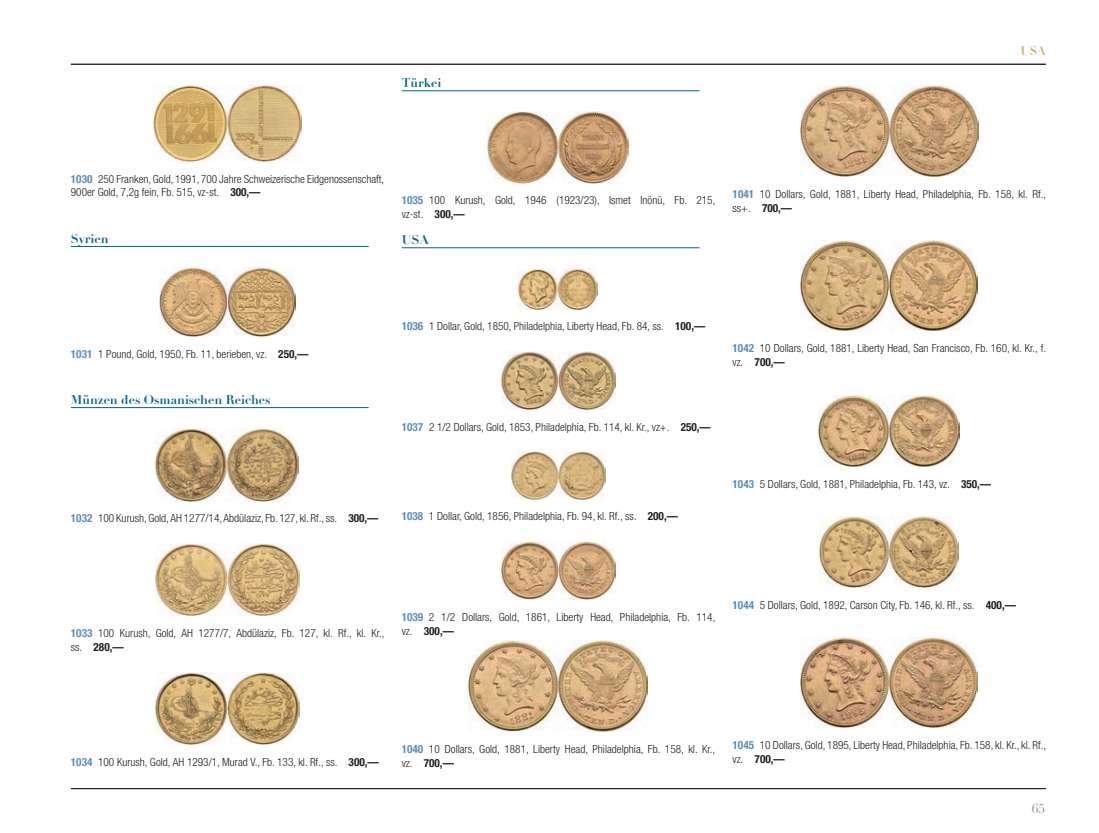
<style>
.page{position:relative;width:1099px;height:833px;background:#fff}
.page>*{position:absolute;margin:0;border:0;box-sizing:border-box;transform-origin:0 0}
.t1{font:700 13.12px "Didot LH";color:#939598}
.t2{font:700 12.5px "Didot LH";color:#0a6586}
.t3{font:12.5px "Didot LH Headline";color:#c2ac5b}
.t4{font:300 condensed 11.25px/13.9px "Helvetica Neue";color:#231f20}
.s1{font-weight:700;color:#5b8fb8}
.s2{font-weight:700}
</style>
<div class="page">
<hr style="left:71px;top:246px;width:298px;height:1px;background:#0a6586">
<hr style="left:71px;top:407px;width:298px;height:1px;background:#0a6586">
<hr style="left:402px;top:91px;width:297px;height:1px;background:#0a6586">
<hr style="left:402px;top:247px;width:297px;height:1px;background:#0a6586">
<hr style="left:71px;top:64px;width:974px;height:1px;background:#231f20">
<hr style="left:71px;top:788px;width:974px;height:1px;background:#231f20">
<img style="left:159px;top:267px;width:136px;height:69px">
<img style="left:156px;top:429px;width:143px;height:72px">
<img style="left:156px;top:543px;width:143px;height:73px">
<img style="left:156px;top:672px;width:143px;height:72px">
<img style="left:488px;top:112px;width:140px;height:71px">
<img style="left:518px;top:269px;width:80px;height:40px">
<img style="left:501px;top:352px;width:114px;height:57px">
<img style="left:511px;top:452px;width:94px;height:47px">
<img style="left:501px;top:541px;width:114px;height:58px">
<img style="left:469px;top:640px;width:178px;height:91px">
<img style="left:800px;top:86px;width:178px;height:90px">
<img style="left:800px;top:241px;width:177px;height:90px">
<img style="left:818px;top:395px;width:141px;height:71px">
<img style="left:819px;top:517px;width:139px;height:70px">
<img style="left:800px;top:638px;width:177px;height:89px">
<img style="left:153px;top:86px;width:148px;height:75px">
<p class="t2" style="left:402px;top:75px;width:41px">Türkei</p>
<p class="t3" style="left:1020px;top:43px;width:27px">USA</p>
<p class="t4" style="left:71px;top:171px;width:315px"><span class="s1">1030</span> 250 Fran ken, Gold, 1991, 700 Jah re Schwei ze ri sche Eid ge nos sen schaft,<br>900er Gold, 7,2g fein, Fb. 515, vz-st. <span class="s2">300,—</span></p>
<p class="t2" style="left:71px;top:230px;width:39px">Syrien</p>
<p class="t4" style="left:402px;top:193px;width:315px"><span class="s1">1035</span> 100 Ku rush, Gold, 1946 (1923/23), Is met Inö nü, Fb. 215, vz-st. <span class="s2">300,—</span></p>
<p class="t2" style="left:402px;top:232px;width:29px">USA</p>
<p class="t4" style="left:732px;top:187px;width:315px"><span class="s1">1041</span> 10 Dol lars, Gold, 1881, Li ber ty Head, Phi la del phia, Fb. 158, kl. Rf., ss+. <span class="s2">700,—</span></p>
<p class="t4" style="left:71px;top:346px;width:239px"><span class="s1">1031</span> 1 Pound, Gold, 1950, Fb. 11, be rie ben, vz. <span class="s2">250,—</span></p>
<p class="t2" style="left:71px;top:392px;width:201px">Münzen des Osmanischen Reiches</p>
<p class="t4" style="left:71px;top:511px;width:309px"><span class="s1">1032</span> 100 Ku rush, Gold, AH 1277/14, Ab dü la ziz, Fb. 127, kl. Rf., ss. <span class="s2">300,—</span></p>
<p class="t4" style="left:402px;top:319px;width:305px"><span class="s1">1036</span> 1 Dol lar, Gold, 1850, Phi la del phia, Li ber ty Head, Fb. 84, ss. <span class="s2">100,—</span></p>
<p class="t4" style="left:732px;top:341px;width:315px"><span class="s1">1042</span> 10 Dol lars, Gold, 1881, Li ber ty Head, San Fran cis co, Fb. 160, kl. Kr., f. vz. <span class="s2">700,—</span></p>
<p class="t4" style="left:402px;top:420px;width:310px"><span class="s1">1037</span> 2 1/2 Dol lars, Gold, 1853, Phi la del phia, Fb. 114, kl. Kr., vz+. <span class="s2">250,—</span></p>
<p class="t4" style="left:402px;top:509px;width:278px"><span class="s1">1038</span> 1 Dol lar, Gold, 1856, Phi la del phia, Fb. 94, kl. Rf., ss. <span class="s2">200,—</span></p>
<p class="t4" style="left:732px;top:476px;width:260px"><span class="s1">1043</span> 5 Dol lars, Gold, 1881, Phi la del phia, Fb. 143, vz. <span class="s2">350,—</span></p>
<p class="t4" style="left:71px;top:626px;width:315px"><span class="s1">1033</span> 100 Ku rush, Gold, AH 1277/7, Ab dü la ziz, Fb. 127, kl. Rf., kl. Kr., ss. <span class="s2">280,—</span></p>
<p class="t4" style="left:402px;top:610px;width:315px"><span class="s1">1039</span> 2 1/2 Dol lars, Gold, 1861, Li ber ty Head, Phi la del phia, Fb. 114, vz. <span class="s2">300,—</span></p>
<p class="t4" style="left:732px;top:597px;width:285px"><span class="s1">1044</span> 5 Dol lars, Gold, 1892, Car son City, Fb. 146, kl. Rf., ss. <span class="s2">400,—</span></p>
<p class="t4" style="left:71px;top:755px;width:309px"><span class="s1">1034</span> 100 Ku rush, Gold, AH 1293/1, Mu rad V., Fb. 133, kl. Rf., ss. <span class="s2">300,—</span></p>
<p class="t4" style="left:402px;top:742px;width:315px"><span class="s1">1040</span> 10 Dol lars, Gold, 1881, Li ber ty Head, Phi la del phia, Fb. 158, kl. Kr., vz. <span class="s2">700,—</span></p>
<p class="t4" style="left:732px;top:738px;width:315px"><span class="s1">1045</span> 10 Dol lars, Gold, 1895, Li ber ty Head, Phi la del phia, Fb. 158, kl. Kr., kl. Rf., vz. <span class="s2">700,—</span></p>
<p class="t1" style="left:1031px;top:800px;width:16px">65</p>
</div>
